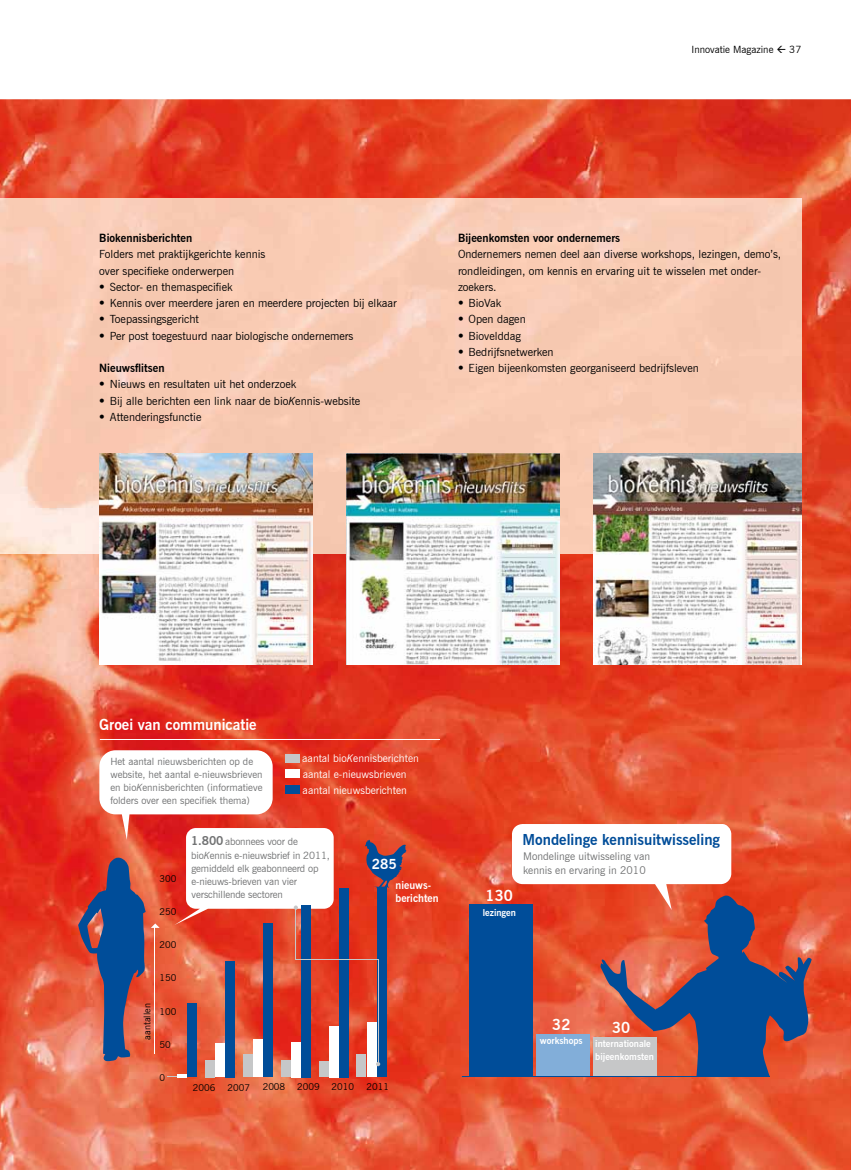
<style>
.page{position:relative;width:851px;height:1170px;background:#fff}
.page>*{position:absolute;margin:0;border:0;box-sizing:border-box;transform-origin:0 0}
.t1{font:700 15px "News Gothic BT";color:#004d99}
.t2{font:700 15px "News Gothic BT";color:#fff}
.t3{font:700 13.75px "News Gothic BT";color:#fff}
.t4{font:11.25px/16.2px "News Gothic BT";color:#000}
.t5{font:700 11.25px "News Gothic BT";color:#000}
.t6{font:10.62px "News Gothic BT";color:#fff}
.t7{font:10.62px/13.8px "News Gothic BT";color:#707172}
.t8{font:700 10.62px/12.8px "News Gothic BT";color:#fff}
.t9{font:10px/13.1px "News Gothic BT";color:#707172}
.t10{font:10px "News Gothic BT";color:#000}
.t11{font:9.38px "News Gothic BT";color:#000}
.t12{font:700 9.38px/13.1px "News Gothic BT";color:#fff}
.s1{font-family:"News Gothic Std"}
.s2{font-style:italic}
.s3{font-weight:700;font-size:12px}
</style>
<div class="page">
<img style="left:0;top:99px;width:850px;height:1070px">
<img style="left:0;top:199px;width:801px;height:354px">
<hr style="left:100px;top:739px;width:339px;height:1px;background:#fff">
<svg style="left:365px;top:839px;width:41px;height:49px;background:#77475c"></svg>
<div style="left:188px;top:1003px;width:9px;height:74px;background:#004d99"></div>
<div style="left:225px;top:960px;width:10px;height:117px;background:#004d99"></div>
<div style="left:263px;top:923px;width:9px;height:154px;background:#004d99"></div>
<div style="left:301px;top:904px;width:9px;height:173px;background:#004d99"></div>
<div style="left:339px;top:888px;width:9px;height:189px;background:#004d99"></div>
<div style="left:377px;top:887px;width:9px;height:190px;background:#004d99"></div>
<svg style="left:177px;top:1073px;width:10px;height:4px"></svg>
<div style="left:215px;top:1043px;width:9px;height:34px;background:#fff"></div>
<div style="left:253px;top:1039px;width:9px;height:38px;background:#fff"></div>
<div style="left:291px;top:1041px;width:9px;height:36px;background:#fff"></div>
<div style="left:329px;top:1025px;width:9px;height:52px;background:#fff"></div>
<div style="left:367px;top:1022px;width:9px;height:55px;background:#fff"></div>
<div style="left:205px;top:1059px;width:9px;height:18px;background:#c6c7c8"></div>
<div style="left:243px;top:1054px;width:9px;height:23px;background:#c6c7c8"></div>
<div style="left:281px;top:1060px;width:9px;height:17px;background:#c6c7c8"></div>
<div style="left:319px;top:1061px;width:9px;height:16px;background:#c6c7c8"></div>
<div style="left:357px;top:1054px;width:9px;height:23px;background:#c6c7c8"></div>
<hr style="left:296px;top:959px;width:82px;height:1px;background:#c6c7c8">
<hr style="left:378px;top:959px;width:1px;height:103px;background:#c6c7c8">
<svg style="left:376px;top:1061px;width:4px;height:5px"></svg>
<svg style="left:78px;top:750px;width:255px;height:311px"></svg>
<svg style="left:512px;top:823px;width:300px;height:253px"></svg>
<div style="left:593px;top:1036px;width:63px;height:40px;background:#c6c7c8"></div>
<div style="left:536px;top:1034px;width:53px;height:42px;background:#82aed9"></div>
<div style="left:468px;top:904px;width:64px;height:172px;background:#004d99"></div>
<hr style="left:461px;top:1076px;width:308px;height:1px;background:#004d99">
<img style="left:99px;top:453px;width:213px;height:211px">
<img style="left:593px;top:453px;width:208px;height:211px">
<img style="left:346px;top:453px;width:213px;height:211px">
<p class="t10" style="left:691px;top:44px;width:83px">Innovatie Magazine</p>
<p class="t10" style="left:789px;top:44px;width:14px">37</p>
<p class="t5" style="left:99px;top:231px;width:94px">Biokennisberichten</p>
<p class="t4" style="left:99px;top:246px;width:168px">Folders met praktijkgerichte kennis over specifieke onderwerpen</p>
<p class="t4" style="left:99px;top:279px;width:135px"><span class="s1">•</span> Sector- en themaspecifiek</p>
<p class="t4" style="left:99px;top:295px;width:299px"><span class="s1">•</span> Kennis over meerdere jaren en meerdere projecten bij elkaar</p>
<p class="t4" style="left:99px;top:311px;width:101px"><span class="s1">•</span> Toepassingsgericht</p>
<p class="t4" style="left:99px;top:327px;width:255px"><span class="s1">•</span> Per post toegestuurd naar biologische ondernemers</p>
<p class="t5" style="left:99px;top:361px;width:67px">Nieuwsflitsen</p>
<p class="t4" style="left:99px;top:376px;width:198px"><span class="s1">•</span> Nieuws en resultaten uit het onderzoek</p>
<p class="t4" style="left:99px;top:392px;width:262px"><span class="s1">•</span> Bij alle berichten een link naar de bio<span class="s2">K</span>ennis-website</p>
<p class="t4" style="left:99px;top:408px;width:104px"><span class="s1">•</span> Attenderingsfunctie</p>
<p class="t5" style="left:458px;top:231px;width:164px">Bijeenkomsten voor ondernemers</p>
<p class="t4" style="left:458px;top:246px;width:325px">Ondernemers nemen deel aan diverse workshops, lezingen, demo’s, rondleidingen, om kennis en ervaring uit te wisselen met onder&shy;zoekers.</p>
<p class="t4" style="left:458px;top:295px;width:45px"><span class="s1">•</span> BioVak</p>
<p class="t4" style="left:458px;top:311px;width:69px"><span class="s1">•</span> Open dagen</p>
<p class="t4" style="left:458px;top:327px;width:64px"><span class="s1">•</span> Biovelddag</p>
<p class="t4" style="left:458px;top:343px;width:97px"><span class="s1">•</span> Bedrijfsnetwerken</p>
<p class="t4" style="left:458px;top:360px;width:242px"><span class="s1">•</span> Eigen bijeenkomsten georganiseerd bedrijfsleven</p>
<h1 class="t2" style="left:99px;top:715px;width:159px">Groei van communicatie</h1>
<p class="t9" style="left:110px;top:754px;width:154px">Het aantal nieuwsberichten op de website, het aantal e-nieuwsbrieven en bio<span class="s2">K</span>ennisberichten (informatieve folders over een specifiek thema)</p>
<p class="t6" style="left:302px;top:751px;width:118px">aantal bio<span class="s2">K</span>ennisberichten</p>
<p class="t6" style="left:303px;top:767px;width:105px">aantal e-nieuwsbrieven</p>
<p class="t6" style="left:302px;top:783px;width:106px">aantal nieuwsberichten</p>
<p class="t11" style="left:160px;top:872px;width:18px">300</p>
<p class="t11" style="left:160px;top:905px;width:18px">250</p>
<p class="t11" style="left:160px;top:939px;width:18px">200</p>
<p class="t11" style="left:141px;top:1039px;width:38px;rotate:-90deg">aantallen</p>
<p class="t11" style="left:160px;top:972px;width:18px">150</p>
<p class="t11" style="left:160px;top:1005px;width:18px">100</p>
<p class="t11" style="left:160px;top:1038px;width:13px">50</p>
<p class="t11" style="left:160px;top:1072px;width:7px">0</p>
<p class="t9" style="left:191px;top:835px;width:140px"><span class="s3">1.800</span> abonnees voor de bio<span class="s2">K</span>ennis e-nieuwsbrief in 2011, gemiddeld elk geabonneerd op e-nieuws-brieven van vier verschillende sectoren</p>
<p class="t3" style="left:372px;top:856px;width:26px">285</p>
<p class="t8" style="left:395px;top:879px;width:45px">nieuws&shy;berichten</p>
<p class="t11" style="left:193px;top:1081px;width:24px">2006</p>
<p class="t11" style="left:227px;top:1081px;width:24px">2007</p>
<p class="t11" style="left:263px;top:1081px;width:24px">2008</p>
<p class="t11" style="left:297px;top:1081px;width:58px">2009 2010</p>
<p class="t11" style="left:366px;top:1080px;width:24px">2011</p>
<h1 class="t2" style="left:485px;top:886px;width:29px">130</h1>
<p class="t12" style="left:482px;top:905px;width:35px">lezingen</p>
<h1 class="t1" style="left:522px;top:830px;width:199px">Mondelinge kennisuitwisseling</h1>
<p class="t7" style="left:523px;top:849px;width:128px">Mondelinge uitwisseling van kennis en ervaring in 2010</p>
<h1 class="t2" style="left:552px;top:1015px;width:20px">32</h1>
<h1 class="t2" style="left:612px;top:1018px;width:20px">30</h1>
<p class="t12" style="left:539px;top:1034px;width:44px">workshops</p>
<p class="t12" style="left:595px;top:1036px;width:60px">internationale bijeenkomsten</p>
</div>
